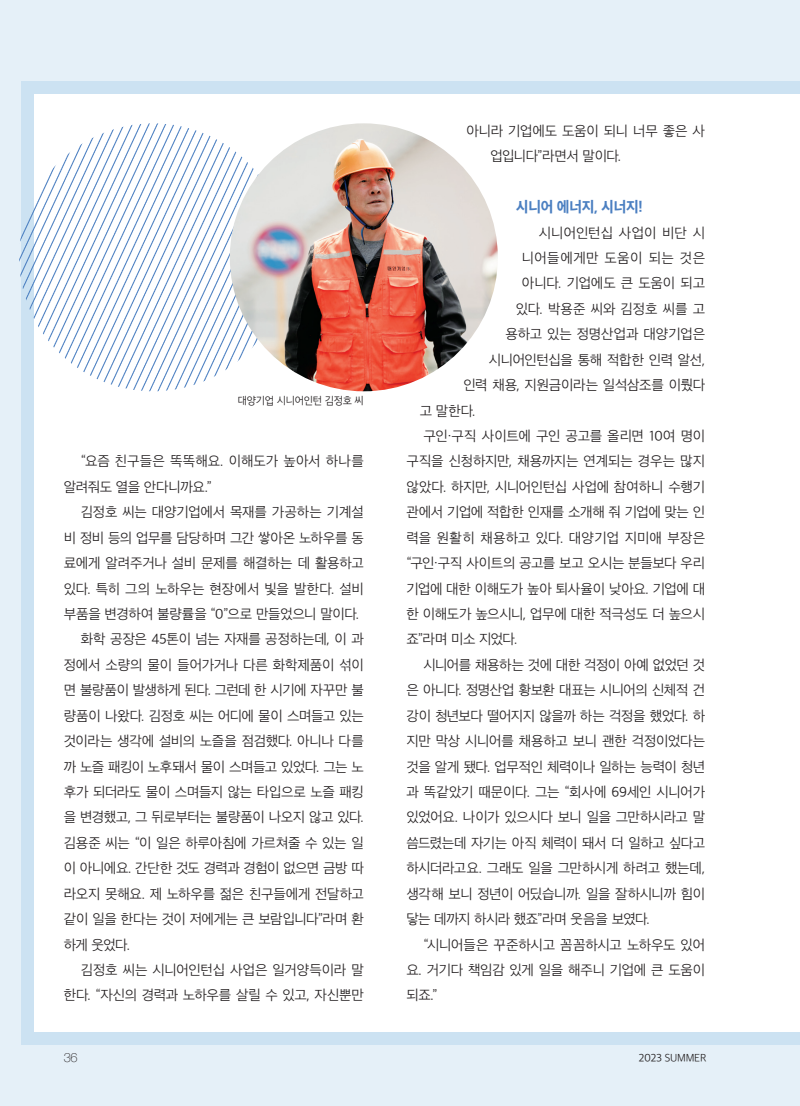
<style>
.page{position:relative;width:800px;height:1106px;background:#fff}
.page>*{position:absolute;margin:0;border:0;box-sizing:border-box;transform-origin:0 0}
.t1{font:14.25px "SD Gothic Neoa h Ex Bd";letter-spacing:-.02em;color:#4b7fc1}
.t2{font:13.5px/25.3px "SD Gothic Neoa c Lt";letter-spacing:-.025em;color:#231f20}
.t3{font:13.5px "SD Gothic Neoa c Lt";letter-spacing:-.005em;color:#231f20}
.t4{font:13.5px "SD Gothic Neoa c Lt";letter-spacing:.01em;color:#231f20}
.t5{font:13.5px "SD Gothic Neoa c Lt";letter-spacing:-.045em;color:#231f20}
.t6{font:13.5px "SD Gothic Neoa c Lt";letter-spacing:.025em;color:#231f20}
.t7{font:100 12.75px "Helve Nue";color:#231f20}
.t8{font:10.5px "SD Gothic Neob b Lt";letter-spacing:-.02em;color:#231f20;scale:.96 1}
.t9{font:10.5px "SD Gothic Neoa c Lt";letter-spacing:-.025em;color:#231f20}
</style>
<div class="page">
<div style="left:0;top:0;width:799px;height:1106px;background:#e5f0f8"></div>
<div style="left:21px;top:81px;width:778px;height:963px;background:#cce2f2"></div>
<div style="left:34px;top:94px;width:765px;height:937px;background:#fff"></div>
<hr style="left:799px;top:0;width:1px;height:1106px;background:#e5f0f8">
<hr style="left:799px;top:81px;width:1px;height:963px;background:#cce2f2">
<hr style="left:799px;top:94px;width:1px;height:937px;background:#fff">
<img style="left:19px;top:123px;width:268px;height:268px;border-radius:134px">
<img style="left:230px;top:123px;width:267px;height:268px;border-radius:134px">
<p class="t8" style="left:238px;top:395px;width:133px">대양기업 시니어인턴 김정호 씨</p>
<p class="t2" style="left:64px;top:449px;width:301px;text-indent:17px">“요즘 친구들은 똑똑해요. 이해도가 높아서 하나를 알려줘도 열을 안다니까요.”</p>
<p class="t2" style="left:81px;top:499px;width:284px">김정호 씨는 대양기업에서 목재를 가공하는 기계설</p>
<p class="t2" style="left:64px;top:525px;width:301px">비 정비 등의 업무를 담당하며 그간 쌓아온 노하우를 동</p>
<p class="t2" style="left:64px;top:550px;width:301px">료에게 알려주거나 설비 문제를 해결하는 데 활용하고</p>
<p class="t3" style="left:64px;top:582px;width:301px">있다. 특히 그의 노하우는 현장에서 빛을 발한다. 설비</p>
<p class="t2" style="left:64px;top:601px;width:297px">부품을 변경하여 불량률을 “0”으로 만들었으니 말이다.</p>
<p class="t2" style="left:81px;top:626px;width:284px">화학 공장은 45톤이 넘는 자재를 공정하는데, 이 과</p>
<p class="t2" style="left:64px;top:652px;width:301px">정에서 소량의 물이 들어가거나 다른 화학제품이 섞이</p>
<p class="t2" style="left:64px;top:677px;width:301px">면 불량품이 발생하게 된다. 그런데 한 시기에 자꾸만 불</p>
<p class="t2" style="left:64px;top:703px;width:301px">량품이 나왔다. 김정호 씨는 어디에 물이 스며들고 있는</p>
<p class="t2" style="left:64px;top:728px;width:301px">것이라는 생각에 설비의 노즐을 점검했다. 아니나 다를</p>
<p class="t2" style="left:64px;top:754px;width:301px">까 노즐 패킹이 노후돼서 물이 스며들고 있었다. 그는 노</p>
<p class="t2" style="left:64px;top:779px;width:301px">후가 되더라도 물이 스며들지 않는 타입으로 노즐 패킹</p>
<p class="t2" style="left:64px;top:804px;width:301px">을 변경했고, 그 뒤로부터는 불량품이 나오지 않고 있다.</p>
<p class="t2" style="left:64px;top:830px;width:301px">김용준 씨는 “이 일은 하루아침에 가르쳐줄 수 있는 일</p>
<p class="t2" style="left:64px;top:855px;width:301px">이 아니에요. 간단한 것도 경력과 경험이 없으면 금방 따</p>
<p class="t2" style="left:64px;top:881px;width:301px">라오지 못해요. 제 노하우를 젊은 친구들에게 전달하고</p>
<p class="t2" style="left:64px;top:906px;width:301px">같이 일을 한다는 것이 저에게는 큰 보람입니다”라며 환</p>
<p class="t2" style="left:64px;top:931px;width:68px">하게 웃었다.</p>
<p class="t2" style="left:81px;top:957px;width:284px">김정호 씨는 시니어인턴십 사업은 일거양득이라 말</p>
<p class="t2" style="left:64px;top:982px;width:301px">한다. “자신의 경력과 노하우를 살릴 수 있고, 자신뿐만</p>
<p class="t2" style="left:490px;top:118px;width:216px;text-indent:-24px">아니라 기업에도 도움이 되니 너무 좋은 사 업입니다”라면서 말이다.</p>
<p class="t1" style="left:516px;top:200px;width:128px">시니어 에너지, 시너지!</p>
<p class="t3" style="left:539px;top:226px;width:167px">시니어인턴십 사업이 비단 시</p>
<p class="t6" style="left:522px;top:251px;width:184px">니어들에게만 도움이 되는 것은</p>
<p class="t2" style="left:522px;top:271px;width:184px">아니다. 기업에도 큰 도움이 되고</p>
<p class="t2" style="left:516px;top:296px;width:190px">있다. 박용준 씨와 김정호 씨를 고</p>
<p class="t2" style="left:505px;top:321px;width:201px">용하고 있는 정명산업과 대양기업은</p>
<p class="t2" style="left:489px;top:347px;width:218px">시니어인턴십을 통해 적합한 인력 알선,</p>
<p class="t2" style="left:463px;top:372px;width:243px">인력 채용, 지원금이라는 일석삼조를 이뤘다</p>
<p class="t2" style="left:420px;top:398px;width:57px">고 말한다.</p>
<p class="t2" style="left:423px;top:423px;width:283px">구인·구직 사이트에 구인 공고를 올리면 10여 명이</p>
<p class="t2" style="left:406px;top:448px;width:300px">구직을 신청하지만, 채용까지는 연계되는 경우는 많지</p>
<p class="t2" style="left:406px;top:474px;width:300px">않았다. 하지만, 시니어인턴십 사업에 참여하니 수행기</p>
<p class="t2" style="left:406px;top:499px;width:300px">관에서 기업에 적합한 인재를 소개해 줘 기업에 맞는 인</p>
<p class="t4" style="left:406px;top:531px;width:300px">력을 원활히 채용하고 있다. 대양기업 지미애 부장은</p>
<p class="t2" style="left:406px;top:550px;width:300px">“구인·구직 사이트의 공고를 보고 오시는 분들보다 우리</p>
<p class="t2" style="left:406px;top:576px;width:300px">기업에 대한 이해도가 높아 퇴사율이 낮아요. 기업에 대</p>
<p class="t2" style="left:406px;top:601px;width:300px">한 이해도가 높으시니, 업무에 대한 적극성도 더 높으시</p>
<p class="t2" style="left:406px;top:626px;width:112px">죠”라며 미소 지었다.</p>
<p class="t2" style="left:423px;top:652px;width:283px">시니어를 채용하는 것에 대한 걱정이 아예 없었던 것</p>
<p class="t2" style="left:406px;top:677px;width:300px">은 아니다. 정명산업 황보환 대표는 시니어의 신체적 건</p>
<p class="t2" style="left:406px;top:703px;width:300px">강이 청년보다 떨어지지 않을까 하는 걱정을 했었다. 하</p>
<p class="t2" style="left:406px;top:728px;width:300px">지만 막상 시니어를 채용하고 보니 괜한 걱정이었다는</p>
<p class="t2" style="left:406px;top:754px;width:300px">것을 알게 됐다. 업무적인 체력이나 일하는 능력이 청년</p>
<p class="t2" style="left:406px;top:779px;width:300px">과 똑같았기 때문이다. 그는 “회사에 69세인 시니어가</p>
<p class="t2" style="left:406px;top:804px;width:300px">있었어요. 나이가 있으시다 보니 일을 그만하시라고 말</p>
<p class="t2" style="left:406px;top:830px;width:300px">씀드렸는데 자기는 아직 체력이 돼서 더 일하고 싶다고</p>
<p class="t2" style="left:406px;top:855px;width:300px">하시더라고요. 그래도 일을 그만하시게 하려고 했는데,</p>
<p class="t2" style="left:406px;top:881px;width:300px">생각해 보니 정년이 어딨습니까. 일을 잘하시니까 힘이</p>
<p class="t5" style="left:406px;top:912px;width:245px">닿는 데까지 하시라 했죠”라며 웃음을 보였다.</p>
<p class="t2" style="left:423px;top:931px;width:283px">“시니어들은 꾸준하시고 꼼꼼하시고 노하우도 있어</p>
<p class="t2" style="left:406px;top:957px;width:300px">요. 거기다 책임감 있게 일을 해주니 기업에 큰 도움이</p>
<p class="t2" style="left:406px;top:982px;width:33px">되죠.”</p>
<p class="t7" style="left:64px;top:1049px;width:15px">36</p>
<p class="t9" style="left:638px;top:1052px;width:69px">2023 SUMMER</p>
</div>
